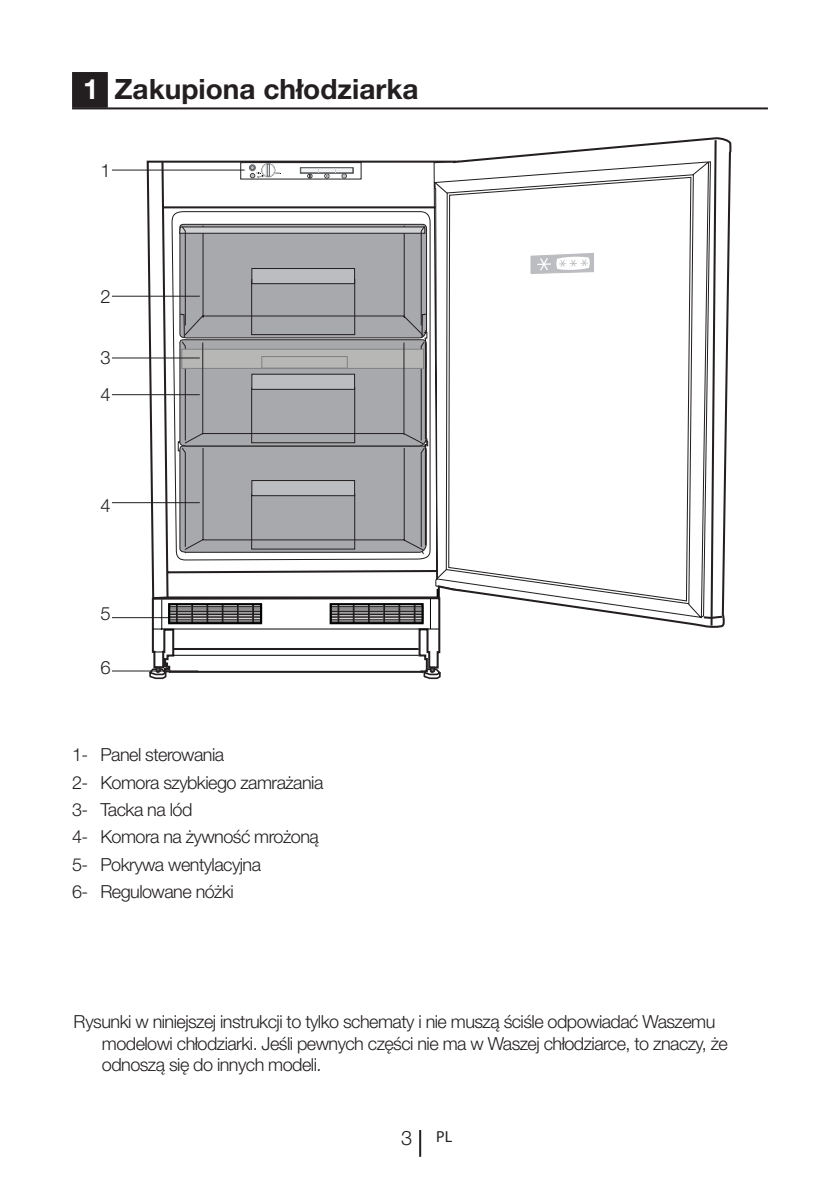
<style>
.page{position:relative;width:840px;height:1191px;background:#fff}
.page>*{position:absolute;margin:0;border:0;box-sizing:border-box;transform-origin:0 0}
.t1{font:700 28px "Helvetica Neue LT Pro";color:#231f20}
.t2{font:300 18.4px "Helvetica Neue";color:#231f20}
.t3{font:300 18px/27.2px "Helvetica Neue LT Pro";letter-spacing:-.03em;color:#231f20}
.t4{font:16px "Myriad Pro";color:#231f20}
.s1{color:#fff}
.s2{font-family:"Helvetica Neue LT Pro";font-weight:300;font-size:20px}
</style>
<div class="page">
<hr style="left:419px;top:1130px;width:2px;height:26px;background:#231f20">
<div style="left:73px;top:73px;width:34px;height:34px;background:#231f20"></div>
<div style="left:72px;top:72px;width:36px;height:36px;border:2px solid #231f20"></div>
<hr style="left:72px;top:107px;width:695px;height:2px;background:#231f20">
<svg style="left:145px;top:137px;width:587px;height:491px"></svg>
<svg style="left:439px;top:160px;width:272px;height:459px"></svg>
<svg style="left:160px;top:160px;width:279px;height:429px"></svg>
<svg style="left:171px;top:211px;width:8px;height:350px"></svg>
<svg style="left:530px;top:253px;width:63px;height:21px"></svg>
<svg style="left:179px;top:163px;width:269px;height:417px"></svg>
<div style="left:251px;top:374px;width:103px;height:15px;background:#bcbdc0;border:1px solid #231f20"></div>
<div style="left:181px;top:349px;width:243px;height:20px;background:#b7b7b6;border:1px solid #818181"></div>
<div style="left:261px;top:356px;width:86px;height:12px;background:#b7b7b6;border:1px solid #818181"></div>
<hr style="left:112px;top:170px;width:132px;height:1px;background:#231f20">
<hr style="left:112px;top:670px;width:86px;height:1px;background:#231f20">
<hr style="left:112px;top:296px;width:88px;height:1px;background:#231f20">
<hr style="left:112px;top:617px;width:82px;height:1px;background:#231f20">
<hr style="left:112px;top:502px;width:88px;height:1px;background:#231f20">
<hr style="left:112px;top:394px;width:88px;height:1px;background:#231f20">
<hr style="left:112px;top:358px;width:88px;height:1px;background:#231f20">
<hr style="left:403px;top:342px;width:1px;height:93px;background:#231f20">
<hr style="left:202px;top:342px;width:1px;height:92px;background:#231f20">
<svg style="left:147px;top:589px;width:295px;height:91px"></svg>
<h1 class="t1" style="left:83px;top:72px;width:336px"><span class="s1">1</span> Zakupiona chłodziarka</h1>
<p class="t2" style="left:101px;top:156px;width:12px">1</p>
<p class="t2" style="left:101px;top:282px;width:12px">2</p>
<p class="t2" style="left:101px;top:343px;width:12px">3</p>
<p class="t2" style="left:101px;top:379px;width:12px">4</p>
<p class="t2" style="left:101px;top:490px;width:12px">4</p>
<p class="t2" style="left:101px;top:599px;width:12px">5</p>
<p class="t2" style="left:101px;top:652px;width:12px">6</p>
<p class="t3" style="left:72px;top:741px;width:253px">1- Panel sterowania<br>2- Komora szybkiego zamrażania<br>3- Tacka na lód<br>4- Komora na żywność mrożoną<br>5- Pokrywa wentylacyjna<br>6- Regulowane nóżki</p>
<p class="t3" style="left:102px;top:1010px;width:627px;line-height:21.6px;text-indent:-28px">Rysunki w niniejszej instrukcji to tylko schematy i nie muszą ściśle odpowiadać Waszemu modelowi chłodziarki. Jeśli pewnych części nie ma w Waszej chłodziarce, to znaczy, że odnoszą się do innych modeli.</p>
<p class="t4" style="left:401px;top:1126px;width:53px"><span class="s2">3</span> PL</p>
</div>
